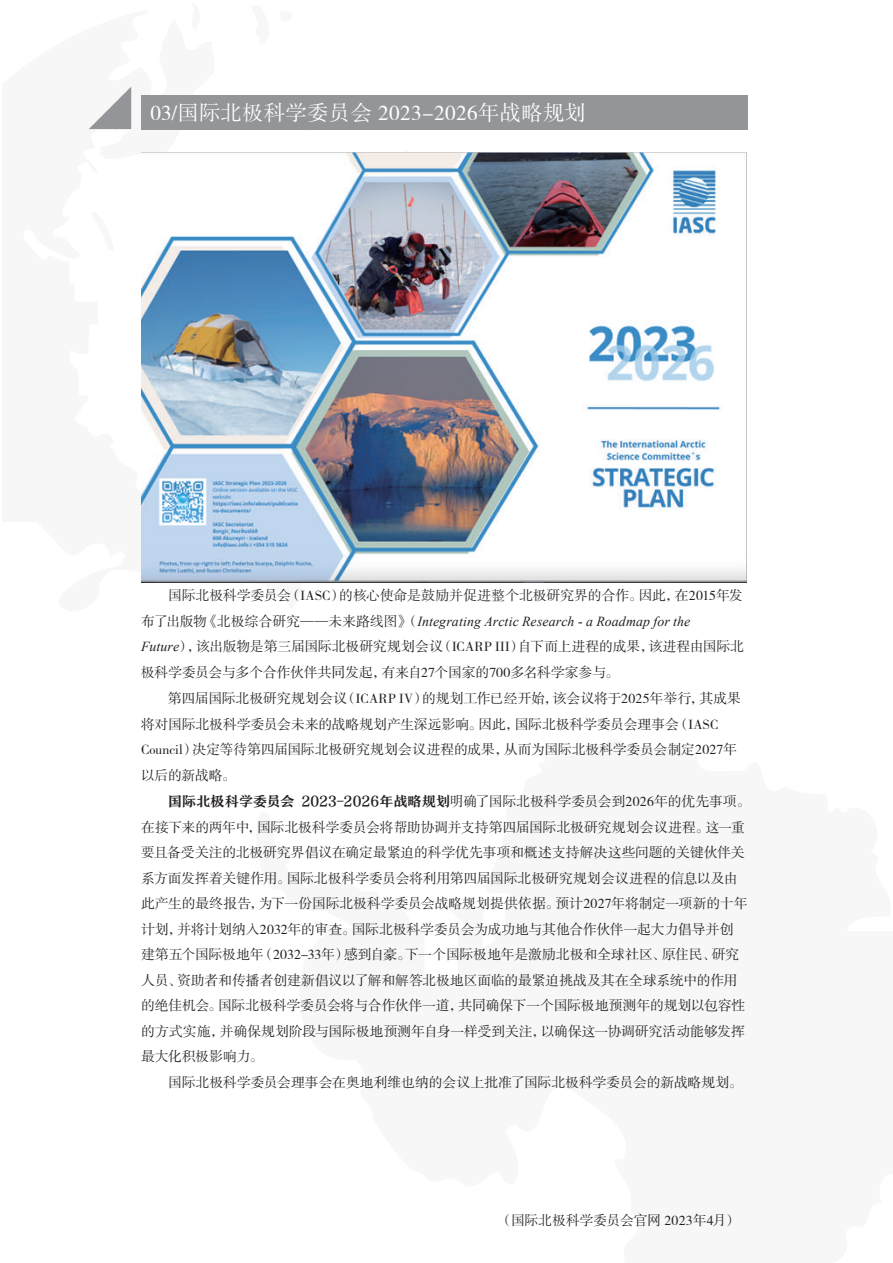
<style>
.page{position:relative;width:893px;height:1263px;background:#fff}
.page>*{position:absolute;margin:0;border:0;box-sizing:border-box;transform-origin:0 0}
.t1{font:21.3px "FZSSK GBK1 0";letter-spacing:.02em;color:#fff}
.t2{font:13.8px/25.5px "FZSSK GBK1 0";letter-spacing:-.005em;color:#231f20}
.t3{font:italic 13.8px "Times New Roman";letter-spacing:.01em;color:#231f20}
.s1{font-family:"FZSSK GBK1 0";font-style:normal}
.s2{font-family:"Times New Roman";font-style:italic}
.s3{font-family:"FZYANS ZHONGJW GB1 0"}
</style>
<div class="page">
<svg style="left:286px;top:129px;width:26px;height:1px"></svg>
<svg style="left:89px;top:87px;width:42px;height:42px"></svg>
<div style="left:141px;top:95px;width:606px;height:34px;background:#939598"></div>
<img style="left:141px;top:153px;width:606px;height:430px">
<h1 class="t1" style="left:151px;top:101px;width:437px">03/国际北极科学委员会 2023-2026年战略规划</h1>
<p class="t2" style="left:168px;top:584px;width:576px">国际北极科学委员会（IASC）的核心使命是鼓励并促进整个北极研究界的合作。因此，在2015年发</p>
<p class="t3" style="left:141px;top:612px;width:551px"><span class="s1">布了出版物《北极综合研究——未来路线图》（</span>Integrating Arctic Research - a Roadmap for the</p>
<p class="t2" style="left:141px;top:635px;width:605px"><span class="s2">Future</span>），该出版物是第三届国际北极研究规划会议（ICARP III）自下而上进程的成果，该进程由国际北极科学委员会与多个合作伙伴共同发起，有来自27个国家的700多名科学家参与。</p>
<p class="t2" style="left:141px;top:686px;width:601px;text-indent:27px">第四届国际北极研究规划会议（ICARP IV）的规划工作已经开始，该会议将于2025年举行，其成果将对国际北极科学委员会未来的战略规划产生深远影响。因此，国际北极科学委员会理事会（IASC Council）决定等待第四届国际北极研究规划会议进程的成果，从而为国际北极科学委员会制定2027年以后的新战略。</p>
<p class="t2" style="left:141px;top:789px;width:611px;text-indent:27px"><span class="s3">国际北极科学委员会 2023-2026年战略规划</span>明确了国际北极科学委员会到2026年的优先事项。在接下来的两年中，国际北极科学委员会将帮助协调并支持第四届国际北极研究规划会议进程。这一重要且备受关注的北极研究界倡议在确定最紧迫的科学优先事项和概述支持解决这些问题的关键伙伴关系方面发挥着关键作用。国际北极科学委员会将利用第四届国际北极研究规划会议进程的信息以及由此产生的最终报告，为下一份国际北极科学委员会战略规划提供依据。预计2027年将制定一项新的十年计划，并将计划纳入2032年的审查。国际北极科学委员会为成功地与其他合作伙伴一起大力倡导并创建第五个国际极地年（2032-33年）感到自豪。下一个国际极地年是激励北极和全球社区、原住民、研究人员、资助者和传播者创建新倡议以了解和解答北极地区面临的最紧迫挑战及其在全球系统中的作用的绝佳机会。国际北极科学委员会将与合作伙伴一道，共同确保下一个国际极地预测年的规划以包容性的方式实施，并确保规划阶段与国际极地预测年自身一样受到关注，以确保这一协调研究活动能够发挥最大化积极影响力。</p>
<p class="t2" style="left:168px;top:1071px;width:576px">国际北极科学委员会理事会在奥地利维也纳的会议上批准了国际北极科学委员会的新战略规划。</p>
<p class="t2" style="left:499px;top:1208px;width:240px">（国际北极科学委员会官网 2023年4月）</p>
</div>
